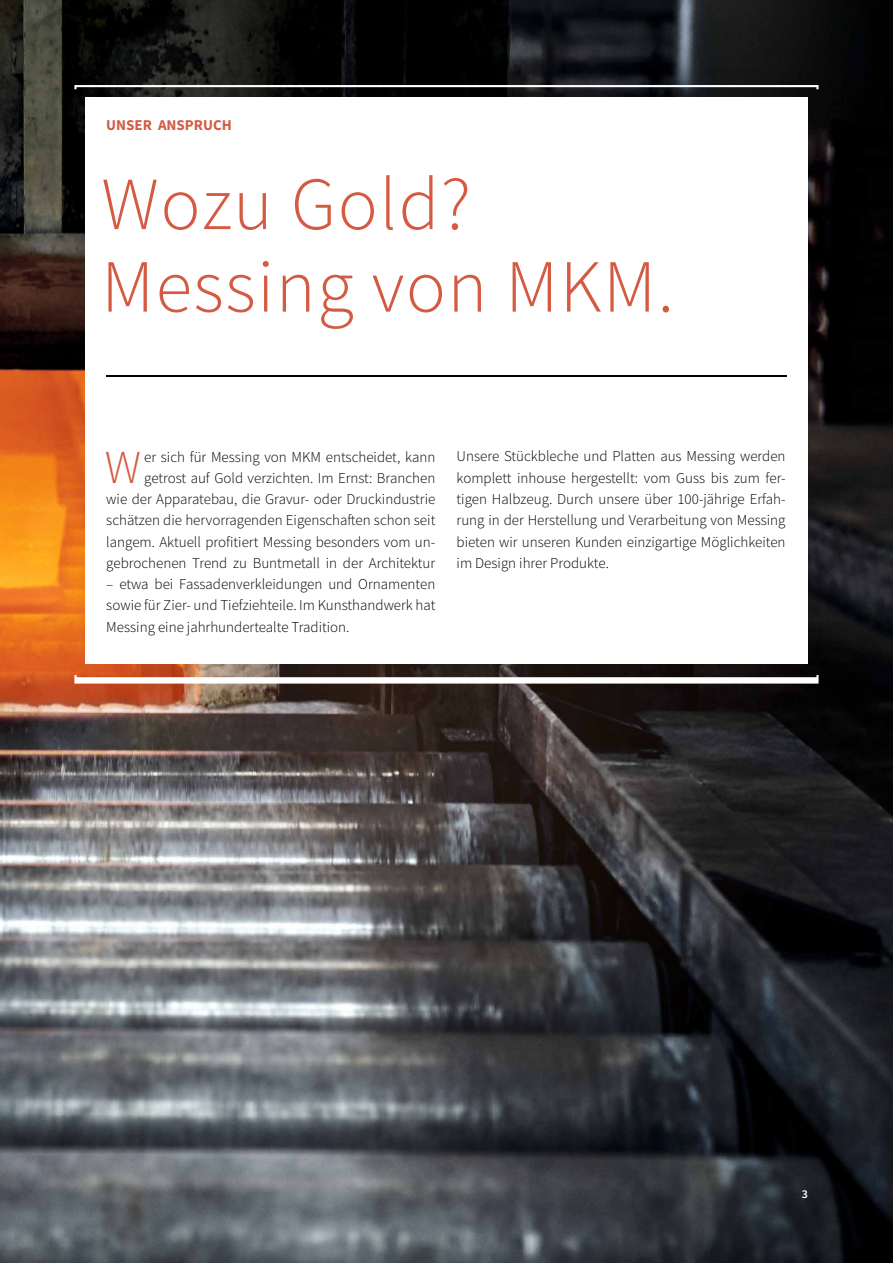
<style>
.page{position:relative;width:893px;height:1263px;background:#fff}
.page>*{position:absolute;margin:0;border:0;box-sizing:border-box;transform-origin:0 0}
.t1{font:300 75px/82.5px "Source Sans Pro";letter-spacing:.02em;color:#d45b42}
.t2{font:300 47.25px "Source Sans Pro";color:#d45b42}
.t3{font:300 15px/21.3px "Source Sans Pro";color:#000;text-align:justify}
.t4{font:700 15px "Source Sans Pro";color:#d45b42}
.t5{font:600 12px "Source Sans Pro";color:#fff}
</style>
<div class="page">
<img style="left:0;top:0;width:893px;height:1263px">
<div style="left:85px;top:98px;width:723px;height:566px;background:#fff"></div>
<hr style="left:106px;top:375px;width:681px;height:1px;background:#000">
<svg style="left:74px;top:675px;width:745px;height:9px"></svg>
<svg style="left:74px;top:85px;width:745px;height:4px"></svg>
<p class="t4" style="left:106px;top:115px;width:127px">UNSER ANSPRUCH</p>
<h1 class="t1" style="left:101px;top:163px;width:574px">Wozu Gold?<br>Messing von MKM.</h1>
<p class="t3" style="left:106px;top:446px;width:331px;text-align:right">er sich für Messing von MKM entscheidet, kann getrost auf Gold verzichten. Im Ernst: Branchen<br>wie der Apparatebau, die Gravur- oder Druckindustrie schätzen die hervorragenden Eigenschaften schon seit langem. Aktuell profitiert Messing besonders vom un&shy;gebrochenen Trend zu Buntmetall in der Architektur</p>
<p class="t3" style="left:106px;top:573px;width:331px">– etwa bei Fassadenverkleidungen und Ornamenten sowie für Zier- und Tiefziehteile. Im Kunsthandwerk hat Messing eine jahrhundertealte Tradition.</p>
<h2 class="t2" style="left:105px;top:438px;width:38px">W</h2>
<p class="t3" style="left:457px;top:446px;width:331px">Unsere Stückbleche und Platten aus Messing werden komplett inhouse hergestellt: vom Guss bis zum fer&shy;tigen Halbzeug. Durch unsere über 100-jährige Erfah&shy;rung in der Herstellung und Verarbeitung von Messing bieten wir unseren Kunden einzigartige Möglichkeiten im Design ihrer Produkte.</p>
<p class="t5" style="left:802px;top:1186px;width:8px">3</p>
</div>
